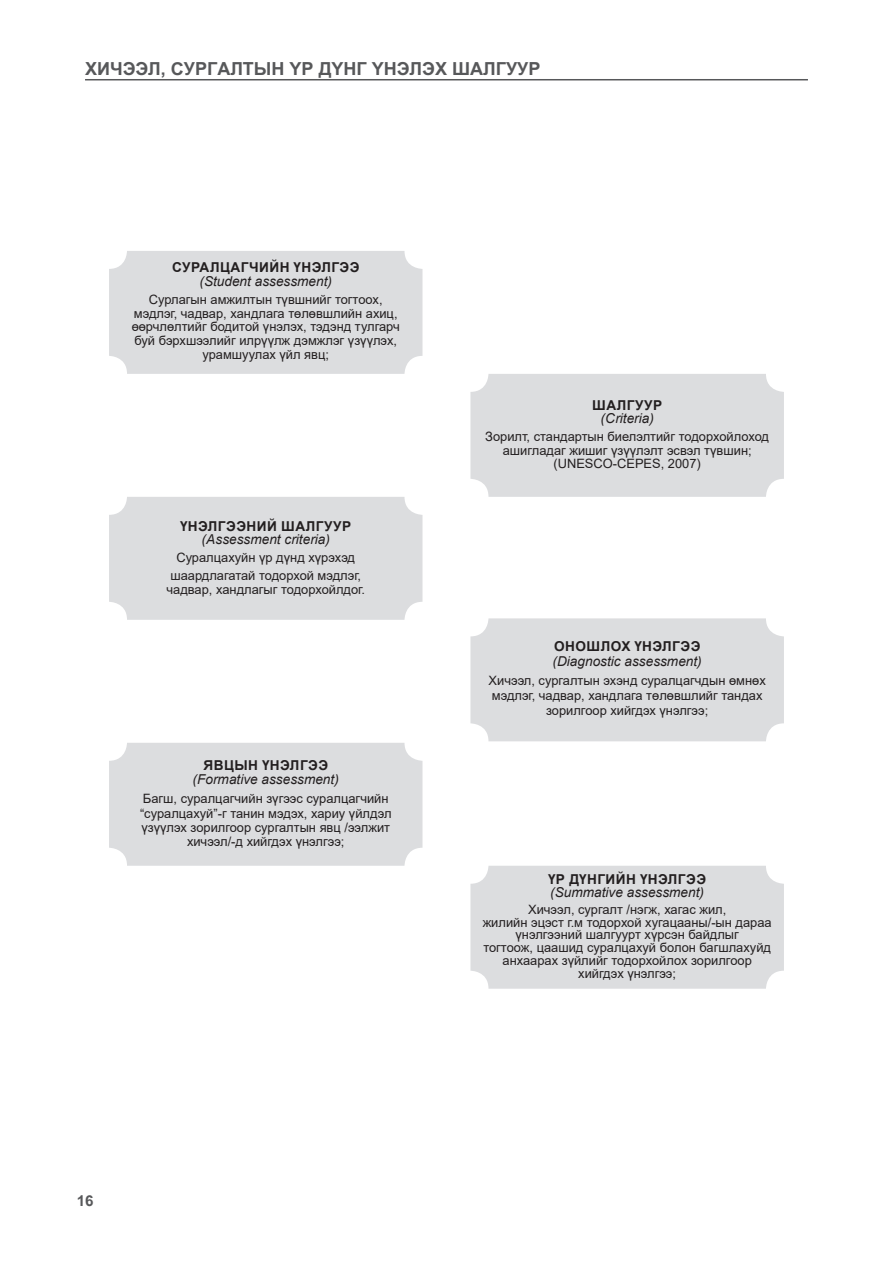
<style>
.page{position:relative;width:893px;height:1263px;background:#fff}
.page>*{position:absolute;margin:0;border:0;box-sizing:border-box;transform-origin:0 0}
.t1{font:700 18px "Arial";color:#57585a}
.t2{font:700 15px "Arial";color:#57585a}
.t3{font:italic 13.65px "Arial";color:#231f20}
.t4{font:700 13.65px "Arial";letter-spacing:.035em;color:#231f20}
.t5{font:12.9px/13.6px "Arial";color:#231f20;text-align:center}
</style>
<div class="page">
<hr style="left:85px;top:79px;width:723px;height:1px;background:#57585a">
<div style="left:109px;top:251px;width:313px;height:123px;background:#dcdddf;border-radius:18px"></div>
<div style="left:109px;top:497px;width:313px;height:123px;background:#dcdddf;border-radius:18px"></div>
<div style="left:109px;top:743px;width:313px;height:123px;background:#dcdddf;border-radius:18px"></div>
<div style="left:470px;top:374px;width:314px;height:123px;background:#dcdddf;border-radius:18px"></div>
<div style="left:470px;top:618px;width:314px;height:123px;background:#dcdddf;border-radius:18px"></div>
<div style="left:470px;top:866px;width:314px;height:123px;background:#dcdddf;border-radius:18px"></div>
<h1 class="t1" style="left:85px;top:59px;width:457px">ХИЧЭЭЛ, СУРГАЛТЫН ҮР ДҮНГ ҮНЭЛЭХ ШАЛГУУР</h1>
<p class="t4" style="left:172px;top:258px;width:189px">СУРАЛЦАГЧИЙН ҮНЭЛГЭЭ</p>
<p class="t3" style="left:199px;top:272px;width:134px">(Student assessment)</p>
<p class="t5" style="left:149px;top:293px;width:235px">Сурлагын амжилтын түвшнийг тогтоох,</p>
<p class="t5" style="left:132px;top:306px;width:270px">мэдлэг, чадвар, хандлага төлөвшлийн ахиц, өөрчлөлтийг бодитой үнэлэх, тэдэнд тулгарч буй бэрхшээлийг илрүүлж дэмжлэг үзүүлэх, урамшуулах үйл явц;</p>
<p class="t4" style="left:180px;top:516px;width:173px">ҮНЭЛГЭЭНИЙ ШАЛГУУР</p>
<p class="t3" style="left:201px;top:531px;width:130px">(Assessment criteria)</p>
<p class="t5" style="left:176px;top:551px;width:180px">Суралцахуйн үр дүнд хүрэхэд</p>
<p class="t5" style="left:170px;top:569px;width:192px">шаардлагатай тодорхой мэдлэг,</p>
<p class="t5" style="left:167px;top:582px;width:200px">чадвар, хандлагыг тодорхойлдог.</p>
<p class="t4" style="left:203px;top:756px;width:126px">ЯВЦЫН ҮНЭЛГЭЭ</p>
<p class="t3" style="left:193px;top:771px;width:148px">(Formative assessment)</p>
<p class="t5" style="left:140px;top:791px;width:253px;line-height:14.4px">Багш, суралцагчийн зүгээс суралцагчийн “суралцахуй”-г танин мэдэх, хариу үйлдэл үзүүлэх зорилгоор сургалтын явц /ээлжит хичээл/-д хийгдэх үнэлгээ;</p>
<p class="t4" style="left:592px;top:395px;width:71px">ШАЛГУУР</p>
<p class="t3" style="left:600px;top:410px;width:55px">(Criteria)</p>
<p class="t5" style="left:485px;top:430px;width:285px">Зорилт, стандартын биелэлтийг тодорхойлоход ашигладаг жишиг үзүүлэлт эсвэл түвшин;</p>
<p class="t5" style="left:553px;top:457px;width:149px">(UNESCO-CEPES, 2007)</p>
<p class="t4" style="left:554px;top:636px;width:148px">ОНОШЛОХ ҮНЭЛГЭЭ</p>
<p class="t3" style="left:553px;top:652px;width:151px">(Diagnostic assessment)</p>
<p class="t5" style="left:489px;top:673px;width:279px;line-height:15.1px">Хичээл, сургалтын эхэнд суралцагчдын өмнөх мэдлэг, чадвар, хандлага төлөвшлийг тандах зорилгоор хийгдэх үнэлгээ;</p>
<p class="t4" style="left:548px;top:869px;width:159px">ҮР ДҮНГИЙН ҮНЭЛГЭЭ</p>
<p class="t3" style="left:550px;top:883px;width:155px">(Summative assessment)</p>
<p class="t5" style="left:528px;top:902px;width:200px">Хичээл, сургалт /нэгж, хагас жил,</p>
<p class="t5" style="left:483px;top:915px;width:290px;line-height:12.9px">жилийн эцэст г.м тодорхой хугацааны/-ын дараа үнэлгээний шалгуурт хүрсэн байдлыг</p>
<p class="t5" style="left:483px;top:941px;width:289px;line-height:12.9px">тогтоож, цаашид суралцахуй болон багшлахуйд анхаарах зүйлийг тодорхойлох зорилгоор хийгдэх үнэлгээ;</p>
<p class="t2" style="left:77px;top:1192px;width:18px">16</p>
</div>
